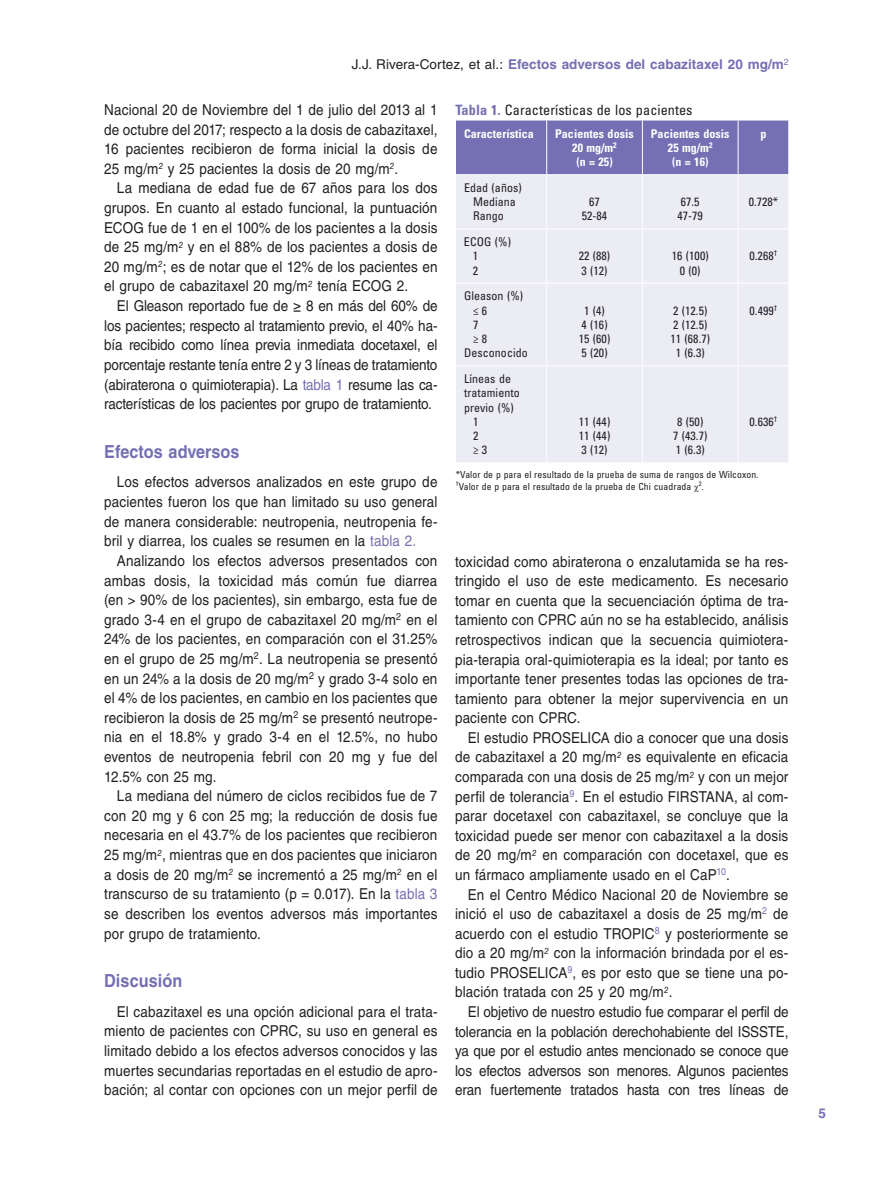
<style>
.page{position:relative;width:893px;height:1191px;background:#fff}
.page>*{position:absolute;margin:0;border:0;box-sizing:border-box;transform-origin:0 0}
.t1{font:700 18px "Helvetica LT Std";letter-spacing:.005em;color:#756fb3;scale:.9 1}
.t2{font:15px/19.6px "Helvetica LT Std";letter-spacing:.01em;color:#231f20;text-align:justify;scale:.9 1}
.t3{font:condensed 14.25px "Univers LT Std";letter-spacing:.005em;color:#231f20}
.t4{font:700 13.5px "Helvetica LT Std";letter-spacing:.005em;color:#756fb3}
.t5{font:condensed 12px/14.2px "Univers LT Std";letter-spacing:.005em;color:#231f20;text-align:center}
.t6{font:700 condensed 12px/14.2px "Univers LT Std";letter-spacing:.005em;color:#fff;text-align:center}
.t7{font:condensed 9.75px/11.2px "Univers LT Std";letter-spacing:.005em;color:#231f20}
.s1{font-weight:400;color:#231f20}
.s2{color:#756fb3}
.s3{font-weight:700;color:#756fb3}
.s4{font-family:"Times New Roman";font-stretch:normal}
</style>
<div class="page">
<div style="left:456px;top:120px;width:332px;height:54px;background:#756fb3"></div>
<div style="left:456px;top:175px;width:332px;height:287px;background:#ececf5"></div>
<hr style="left:546px;top:120px;width:1px;height:54px;background:#fff">
<hr style="left:642px;top:120px;width:1px;height:54px;background:#fff">
<hr style="left:738px;top:120px;width:1px;height:54px;background:#fff">
<hr style="left:738px;top:229px;width:50px;height:1px;background:#fff">
<hr style="left:738px;top:283px;width:50px;height:1px;background:#fff">
<hr style="left:546px;top:175px;width:1px;height:54px;background:#fff">
<hr style="left:642px;top:175px;width:1px;height:54px;background:#fff">
<hr style="left:738px;top:175px;width:1px;height:54px;background:#fff">
<hr style="left:456px;top:229px;width:91px;height:1px;background:#fff">
<hr style="left:547px;top:229px;width:95px;height:1px;background:#fff">
<hr style="left:546px;top:229px;width:1px;height:54px;background:#fff">
<hr style="left:642px;top:229px;width:96px;height:1px;background:#fff">
<hr style="left:642px;top:229px;width:1px;height:54px;background:#fff">
<hr style="left:738px;top:229px;width:1px;height:54px;background:#fff">
<hr style="left:456px;top:283px;width:91px;height:1px;background:#fff">
<hr style="left:547px;top:283px;width:95px;height:1px;background:#fff">
<hr style="left:546px;top:283px;width:1px;height:82px;background:#fff">
<hr style="left:642px;top:283px;width:96px;height:1px;background:#fff">
<hr style="left:642px;top:283px;width:1px;height:82px;background:#fff">
<hr style="left:738px;top:283px;width:1px;height:82px;background:#fff">
<hr style="left:456px;top:365px;width:91px;height:1px;background:#fff">
<hr style="left:547px;top:365px;width:95px;height:1px;background:#fff">
<hr style="left:546px;top:366px;width:1px;height:96px;background:#fff">
<hr style="left:642px;top:365px;width:96px;height:1px;background:#fff">
<hr style="left:642px;top:366px;width:1px;height:96px;background:#fff">
<hr style="left:738px;top:365px;width:50px;height:1px;background:#fff">
<hr style="left:738px;top:366px;width:1px;height:96px;background:#fff">
<p class="t4" style="left:352px;top:56px;width:438px"><span class="s1">J.J. Rivera-Cortez, et al.:</span> Efectos adversos del cabazitaxel 20 mg/m<sup>2</sup></p>
<p class="t2" style="left:104px;top:100px;width:372px">Nacional 20 de Noviembre del 1 de julio del 2013 al 1 de octubre del 2017; respecto a la dosis de cabazitaxel, 16 pacientes recibieron de forma inicial la dosis de 25 mg/m<sup>2</sup> y 25 pacientes la dosis de 20 mg/m<sup>2</sup>.</p>
<p class="t2" style="left:104px;top:178px;width:372px;text-indent:13px">La mediana de edad fue de 67 años para los dos grupos. En cuanto al estado funcional, la puntuación ECOG fue de 1 en el 100% de los pacientes a la dosis de 25 mg/m<sup>2</sup> y en el 88% de los pacientes a dosis de 20 mg/m<sup>2</sup>; es de notar que el 12% de los pacientes en el grupo de cabazitaxel 20 mg/m<sup>2</sup> tenía ECOG 2.</p>
<p class="t2" style="left:104px;top:296px;width:372px;text-indent:13px">El Gleason reportado fue de ≥ 8 en más del 60% de los pacientes; respecto al tratamiento previo, el 40% ha&shy;bía recibido como línea previa inmediata docetaxel, el porcentaje restante tenía entre 2 y 3 líneas de tratamiento (abiraterona o quimioterapia). La <span class="s2">tabla 1</span> resume las ca&shy;racterísticas de los pacientes por grupo de tratamiento.</p>
<p class="t1" style="left:104px;top:441px;width:152px">Efectos adversos</p>
<p class="t2" style="left:104px;top:472px;width:372px;text-indent:13px">Los efectos adversos analizados en este grupo de pacientes fueron los que han limitado su uso general de manera considerable: neutropenia, neutropenia fe&shy;bril y diarrea, los cuales se resumen en la <span class="s2">tabla 2.</span></p>
<p class="t2" style="left:104px;top:551px;width:372px;text-indent:13px">Analizando los efectos adversos presentados con ambas dosis, la toxicidad más común fue diarrea (en &gt; 90% de los pacientes), sin embargo, esta fue de grado 3-4 en el grupo de cabazitaxel 20 mg/m<sup>2</sup> en el 24% de los pacientes, en comparación con el 31.25% en el grupo de 25 mg/m<sup>2</sup>. La neutropenia se presentó en un 24% a la dosis de 20 mg/m<sup>2</sup> y grado 3-4 solo en el 4% de los pacientes, en cambio en los pacientes que recibieron la dosis de 25 mg/m<sup>2</sup> se presentó neutrope&shy;nia en el 18.8% y grado 3-4 en el 12.5%, no hubo eventos de neutropenia febril con 20 mg y fue del 12.5% con 25 mg.</p>
<p class="t2" style="left:104px;top:786px;width:372px;text-indent:13px">La mediana del número de ciclos recibidos fue de 7 con 20 mg y 6 con 25 mg; la reducción de dosis fue necesaria en el 43.7% de los pacientes que recibieron 25 mg/m<sup>2</sup>, mientras que en dos pacientes que iniciaron a dosis de 20 mg/m<sup>2</sup> se incrementó a 25 mg/m<sup>2</sup> en el transcurso de su tratamiento (p = 0.017). En la <span class="s2">tabla 3 </span>se describen los eventos adversos más importantes por grupo de tratamiento.</p>
<p class="t1" style="left:104px;top:970px;width:88px">Discusión</p>
<p class="t2" style="left:104px;top:1001px;width:372px;text-indent:13px">El cabazitaxel es una opción adicional para el trata&shy;miento de pacientes con CPRC, su uso en general es limitado debido a los efectos adversos conocidos y las muertes secundarias reportadas en el estudio de apro&shy;bación; al contar con opciones con un mejor perfil de</p>
<p class="t3" style="left:455px;top:100px;width:239px"><span class="s3">Tabla 1.</span> Características de los pacientes</p>
<p class="t6" style="left:464px;top:126px;width:71px">Característica</p>
<p class="t6" style="left:555px;top:126px;width:80px">Pacientes dosis<br>20 mg/m<sup>2<br></sup>(n = 25)</p>
<p class="t6" style="left:651px;top:126px;width:80px">Pacientes dosis<br>25 mg/m<sup>2<br></sup>(n = 16)</p>
<p class="t6" style="left:760px;top:126px;width:7px">p</p>
<p class="t5" style="left:473px;top:180px;width:50px;text-align:left;text-indent:-9px">Edad (años)<br>Mediana<br>Rango</p>
<p class="t5" style="left:582px;top:195px;width:27px">67<br>52‑84</p>
<p class="t5" style="left:677px;top:195px;width:27px;text-align:left">67.5<br>47‑79</p>
<p class="t5" style="left:749px;top:195px;width:31px">0.728*</p>
<p class="t5" style="left:473px;top:235px;width:40px;text-align:left;text-indent:-9px">ECOG (%)<br>1<br>2</p>
<p class="t5" style="left:579px;top:249px;width:33px;text-align:left">22 (88)<br>3 (12)</p>
<p class="t5" style="left:672px;top:249px;width:38px">16 (100)<br>0 (0)</p>
<p class="t5" style="left:749px;top:249px;width:29px">0.268<sup>†</sup></p>
<p class="t5" style="left:464px;top:289px;width:61px">Gleason (%)</p>
<p class="t5" style="left:473px;top:303px;width:16px">≤ 6</p>
<p class="t5" style="left:473px;top:317px;width:7px">7</p>
<p class="t5" style="left:473px;top:331px;width:16px">≥ 8</p>
<p class="t5" style="left:464px;top:346px;width:65px">Desconocido</p>
<p class="t5" style="left:579px;top:303px;width:33px">1 (4)<br>4 (16)<br>15 (60)<br>5 (20)</p>
<p class="t5" style="left:670px;top:303px;width:41px">2 (12.5)<br>2 (12.5)<br>11 (68.7)<br>1 (6.3)</p>
<p class="t5" style="left:750px;top:303px;width:29px">0.499<sup>†</sup></p>
<p class="t5" style="left:464px;top:371px;width:49px">Líneas de</p>
<p class="t5" style="left:464px;top:386px;width:57px">tratamiento</p>
<p class="t5" style="left:464px;top:400px;width:51px">previo (%)</p>
<p class="t5" style="left:473px;top:414px;width:7px">1</p>
<p class="t5" style="left:473px;top:428px;width:7px">2</p>
<p class="t5" style="left:473px;top:443px;width:16px">≥ 3</p>
<p class="t5" style="left:579px;top:414px;width:33px;text-align:justify">11 (44)<br>11 (44)<br>3 (12)</p>
<p class="t5" style="left:673px;top:414px;width:36px">8 (50)<br>7 (43.7)<br>1 (6.3)</p>
<p class="t5" style="left:750px;top:414px;width:29px">0.636<sup>†</sup></p>
<p class="t7" style="left:456px;top:469px;width:304px">*Valor de p para el resultado de la prueba de suma de rangos de Wilcoxon. <sup>†</sup>Valor de p para el resultado de la prueba de Chi cuadrada <span class="s4">χ</span><sup>2</sup></p>
<p class="t2" style="left:455px;top:551px;width:372px">toxicidad como abiraterona o enzalutamida se ha res&shy;tringido el uso de este medicamento. Es necesario tomar en cuenta que la secuenciación óptima de tra&shy;tamiento con CPRC aún no se ha establecido, análisis retrospectivos indican que la secuencia quimiotera&shy;pia-terapia oral-quimioterapia es la ideal; por tanto es importante tener presentes todas las opciones de tra&shy;tamiento para obtener la mejor supervivencia en un paciente con CPRC.</p>
<p class="t2" style="left:455px;top:728px;width:372px;text-indent:13px">El estudio PROSELICA dio a conocer que una dosis de cabazitaxel a 20 mg/m<sup>2</sup> es equivalente en eficacia comparada con una dosis de 25 mg/m<sup>2</sup> y con un mejor perfil de tolerancia<sup>9</sup>. En el estudio FIRSTANA, al com&shy;parar docetaxel con cabazitaxel, se concluye que la toxicidad puede ser menor con cabazitaxel a la dosis de 20 mg/m<sup>2</sup> en comparación con docetaxel, que es un fármaco ampliamente usado en el CaP<sup>10</sup>.</p>
<p class="t2" style="left:455px;top:884px;width:372px;text-indent:13px">En el Centro Médico Nacional 20 de Noviembre se inició el uso de cabazitaxel a dosis de 25 mg/m<sup>2</sup> de acuerdo con el estudio TROPIC<sup>8</sup> y posteriormente se dio a 20 mg/m<sup>2</sup> con la información brindada por el es&shy;tudio PROSELICA<sup>9</sup>, es por esto que se tiene una po&shy;blación tratada con 25 y 20 mg/m<sup>2</sup>.</p>
<p class="t2" style="left:455px;top:1002px;width:372px;text-indent:13px">El objetivo de nuestro estudio fue comparar el perfil de tolerancia en la población derechohabiente del ISSSTE, ya que por el estudio antes mencionado se conoce que los efectos adversos son menores. Algunos pacientes eran fuertemente tratados hasta con tres líneas de</p>
<p class="t4" style="left:819px;top:1104px;width:9px">5</p>
</div>
